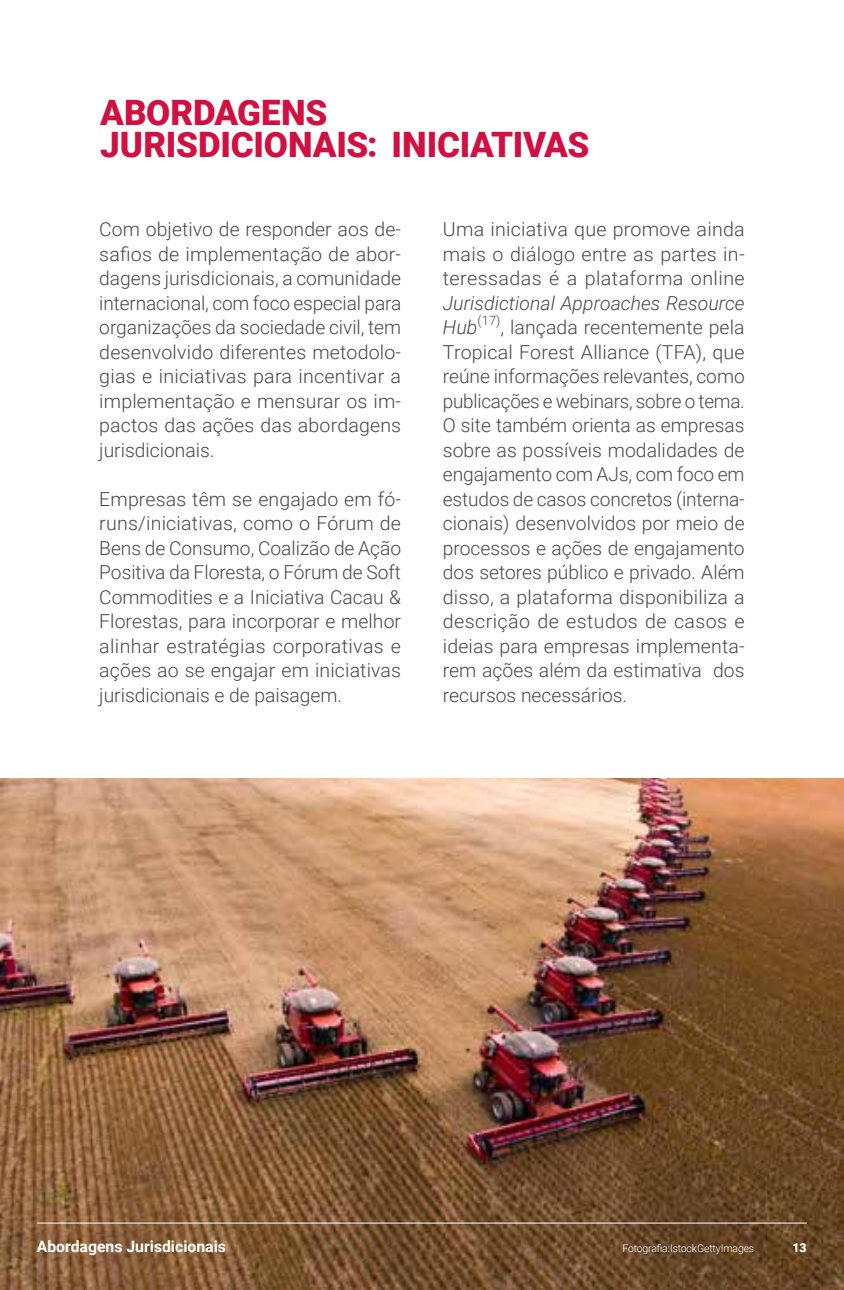
<style>
.page{position:relative;width:844px;height:1290px;background:#fff}
.page>*{position:absolute;margin:0;border:0;box-sizing:border-box;transform-origin:0 0}
.t1{font:900 35px/31.5px "Roboto";letter-spacing:-.005em;color:#d10f41}
.t2{font:300 19.25px/24.5px "Roboto";letter-spacing:.01em;color:#484648;text-align:justify}
.t3{font:italic 300 19.25px/24.5px "Roboto";letter-spacing:.005em;color:#484648}
.t4{font:700 15.75px "Roboto";color:#fff}
.t5{font:300 12.78px "Roboto";color:#484648}
.t6{font:900 12.25px "Roboto";color:#fff}
.t7{font:300 10.5px "Roboto";letter-spacing:-.02em;color:#fff}
</style>
<div class="page">
<img style="left:0;top:779px;width:843px;height:511px">
<hr style="left:37px;top:1222px;width:769px;height:1px;background:#fff">
<h1 class="t1" style="left:100px;top:96px;width:490px">ABORDAGENS<br>JURISDICIONAIS: INICIATIVAS</h1>
<p class="t2" style="left:99px;top:216px;width:303px">Com objetivo de responder aos de&shy;safios de implementação de abor&shy;dagens jurisdicionais, a comunidade internacional, com foco especial para organizações da sociedade civil, tem desenvolvido diferentes metodolo&shy;gias e iniciativas para incentivar a implementação e mensurar os im&shy;pactos das ações das abordagens jurisdicionais.</p>
<p class="t2" style="left:99px;top:486px;width:303px">Empresas têm se engajado em fó&shy;runs/iniciativas, como o Fórum de Bens de Consumo, Coalizão de Ação Positiva da Floresta, o Fórum de Soft Commodities e a Iniciativa Cacau &amp; Florestas, para incorporar e melhor alinhar estratégias corporativas e ações ao se engajar em iniciativas jurisdicionais e de paisagem.</p>
<p class="t2" style="left:442px;top:216px;width:303px">Uma iniciativa que promove ainda mais o diálogo entre as partes in&shy;teressadas é a plataforma online</p>
<p class="t3" style="left:442px;top:290px;width:303px">Jurisdictional Approaches Resource<br>Hub</p>
<p class="t5" style="left:477px;top:311px;width:24px">(17)</p>
<p class="t2" style="left:442px;top:314px;width:303px;text-indent:58px">, lançada recentemente pela Tropical Forest Alliance (TFA), que reúne informações relevantes, como publicações e webinars, sobre o tema.<br>O site também orienta as empresas sobre as possíveis modalidades de engajamento com AJs, com foco em estudos de casos concretos (interna&shy;cionais) desenvolvidos por meio de processos e ações de engajamento dos setores público e privado. Além disso, a plataforma disponibiliza a descrição de estudos de casos e ideias para empresas implementa&shy;rem ações além da estimativa dos recursos necessários.</p>
<p class="t4" style="left:37px;top:1235px;width:191px">Abordagens Jurisdicionais</p>
<p class="t7" style="left:622px;top:1241px;width:133px">Fotografia: Istock Getty Images</p>
<p class="t6" style="left:792px;top:1239px;width:16px">13</p>
</div>
